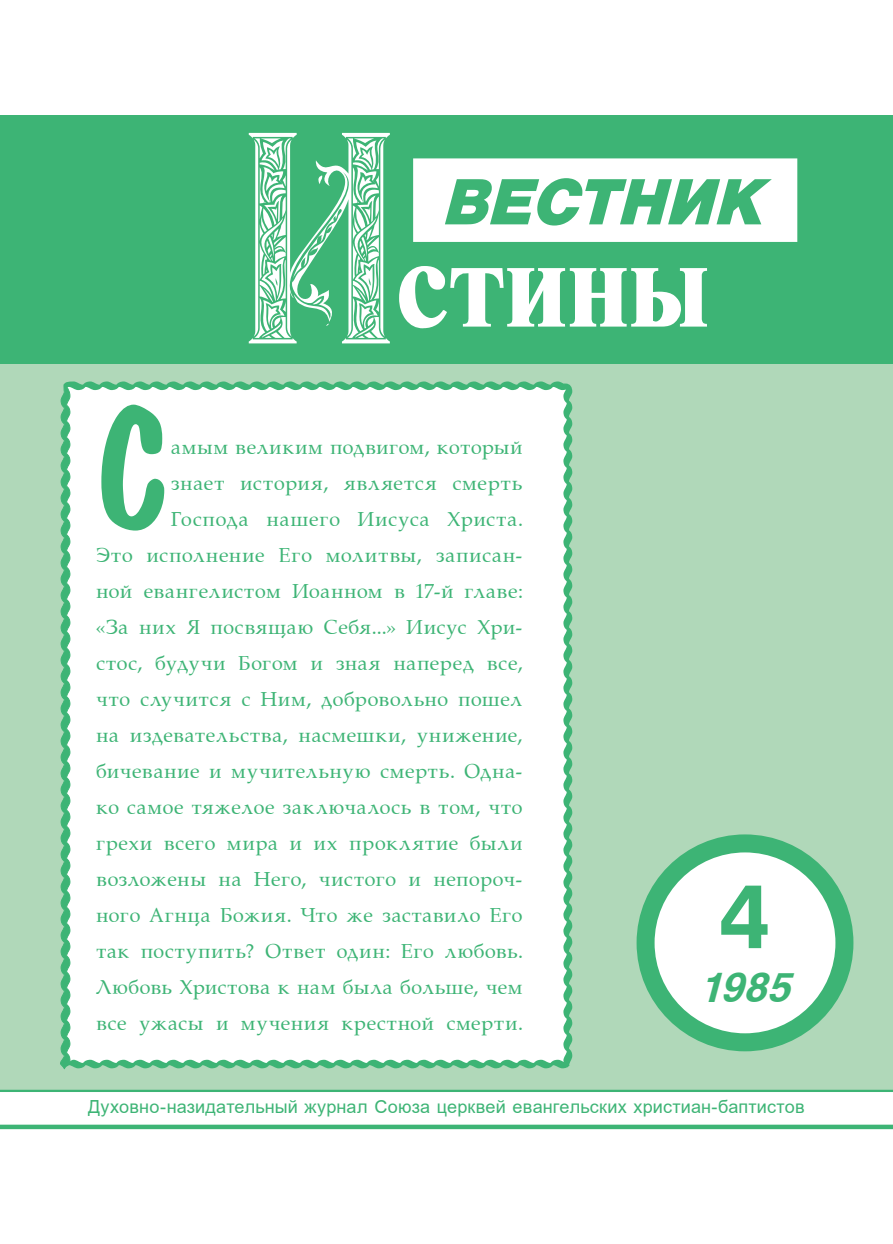
<style>
.page{position:relative;width:893px;height:1244px;background:#fff}
.page>*{position:absolute;margin:0;border:0;box-sizing:border-box;transform-origin:0 0}
.t1{font:171.9px "Domkrat";color:#3db475}
.t2{font:700 101.25px "Vanta";color:#3db475}
.t3{font:italic 700 47.25px "Vanta";color:#3db475}
.t4{font:20.25px/36px "Palata";letter-spacing:.01em;color:#3db475;text-align:right}
.t5{font:20.25px "Arial M";letter-spacing:.005em;color:#3db475}
</style>
<div class="page">
<div style="left:0;top:357px;width:893px;height:734px;background:#b0d8b9"></div>
<div style="left:0;top:115px;width:893px;height:249px;background:#3db475"></div>
<div style="left:0;top:1124px;width:893px;height:5px;background:#3db475"></div>
<svg style="left:248px;top:133px;width:549px;height:210px"></svg>
<hr style="left:0;top:1090px;width:893px;height:2px;background:#3db475">
<div style="left:60px;top:381px;width:512px;height:689px;background:#fff"></div>
<div style="left:646px;top:843px;width:198px;height:199px;background:#fff;border-radius:50%"></div>
<div style="left:637px;top:834px;width:216px;height:217px;border:18px solid #3db475;border-radius:50%"></div>
<h1 class="t1" style="left:96px;top:382px;width:76px">С</h1>
<p class="t4" style="left:96px;top:430px;width:428px">амым великим подвигом, который<br>знает история, является смерть Господа нашего Иисуса Христа.<br>Это исполнение Его молитвы, записан&shy;ной евангелистом Иоанном в 17-й главе: «За них Я посвящаю Себя...» Иисус Хри&shy;стос, будучи Богом и зная наперед все, что случится с Ним, добровольно пошел на издевательства, насмешки, унижение, бичевание и мучительную смерть. Одна&shy;ко самое тяжелое заключалось в том, что грехи всего мира и их проклятие были возложены на Него, чистого и непороч&shy;ного Агнца Божия. Что же заставило Его так поступить? Ответ один: Его любовь.<br>Любовь Христова к нам была больше, чем все ужасы и мучения крестной смерти.</p>
<h2 class="t2" style="left:719px;top:865px;width:51px">4</h2>
<h3 class="t3" style="left:699px;top:963px;width:105px">1985</h3>
<p class="t5" style="left:88px;top:1096px;width:718px">Духовно-назидательный журнал Союза церквей евангельских христиан-баптистов</p>
</div>
